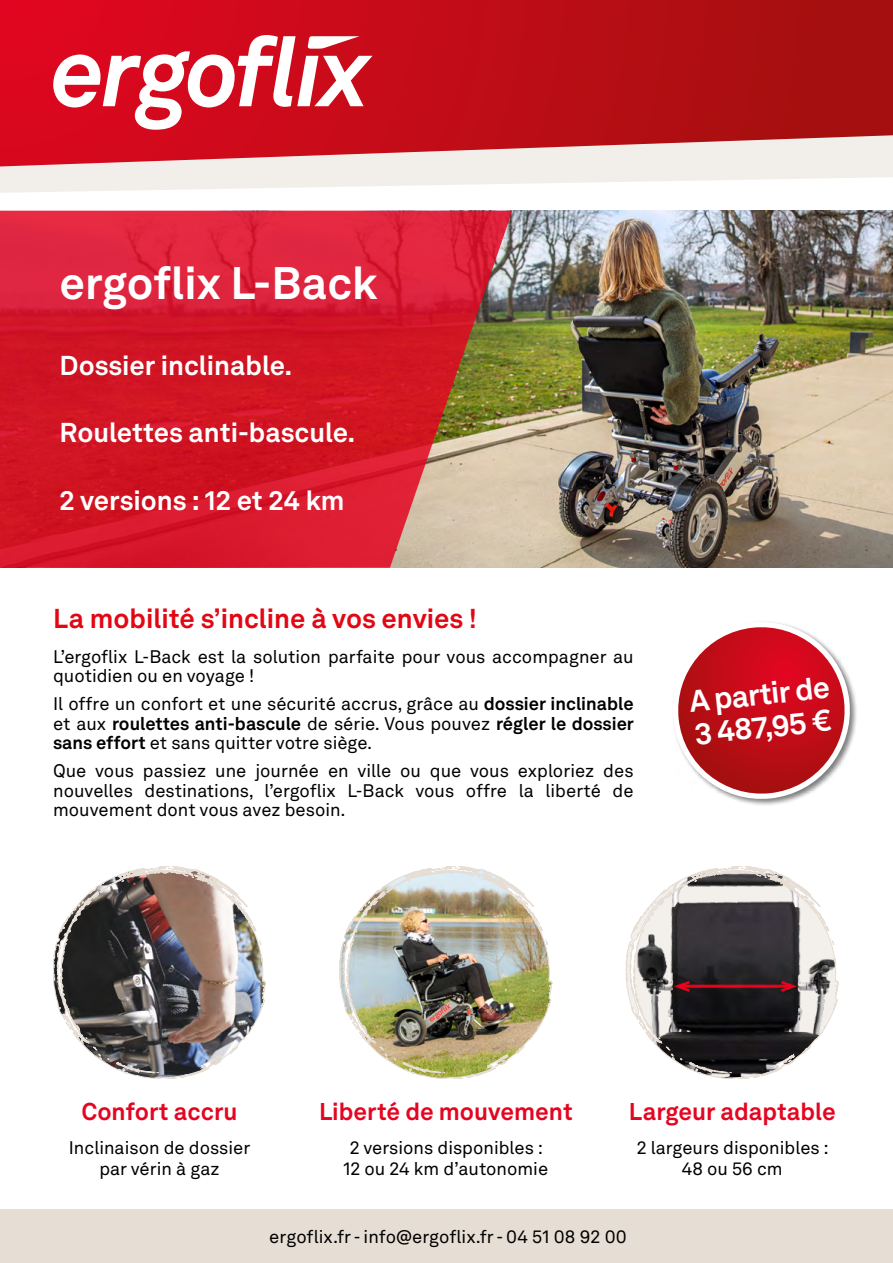
<style>
.page{position:relative;width:893px;height:1263px;background:#fff}
.page>*{position:absolute;margin:0;border:0;box-sizing:border-box;transform-origin:0 0}
.t1{font:700 45px "Akkurat LL";color:#fff}
.t2{font:700 30px/33px "Akkurat LL";color:#fff}
.t3{font:700 27px "Akkurat LL";color:#fff}
.t4{font:700 27px "Akkurat LL";color:#e30613}
.t5{font:700 24px "Akkurat LL";color:#e40521}
.t6{font:18px/19.5px "Akkurat LL";color:#000;text-align:center}
.s1{font-weight:700}
</style>
<div class="page">
<img style="left:53px;top:866px;width:213px;height:213px">
<img style="left:340px;top:866px;width:212px;height:213px">
<svg style="left:626px;top:866px;width:213px;height:213px"></svg>
<img style="left:512px;top:211px;width:381px;height:357px">
<svg style="left:0;top:166px;width:893px;height:27px;fill:#f2eeea"></svg>
<svg style="left:0;top:0;width:893px;height:166px;background:#c3262e"></svg>
<svg style="left:53px;top:35px;width:320px;height:95px"></svg>
<div style="left:0;top:1210px;width:893px;height:53px;background:#e6ddd4"></div>
<div style="left:671px;top:620px;width:187px;height:187px;background:#000;opacity:.5"></div>
<svg style="left:671px;top:620px;width:181px;height:182px"></svg>
<svg style="left:0;top:211px;width:512px;height:357px;background:#d22b37"></svg>
<h1 class="t1" style="left:60px;top:248px;width:320px">ergoflix L-Back</h1>
<h3 class="t3" style="left:60px;top:344px;width:234px">Dossier inclinable.</h3>
<h3 class="t3" style="left:60px;top:412px;width:297px">Roulettes anti-bascule.</h3>
<h3 class="t3" style="left:60px;top:479px;width:287px">2 versions : 12 et 24 km</h3>
<h3 class="t4" style="left:53px;top:598px;width:425px">La mobilité s’incline à vos envies !</h3>
<p class="t6" style="left:53px;top:646px;width:582px;text-align:left">L’ergoflix L-Back est la solution parfaite pour vous accompagner au quotidien ou en voyage !</p>
<p class="t6" style="left:53px;top:693px;width:582px;text-align:justify">Il offre un confort et une sécurité accrus, grâce au <span class="s1">dossier inclinable </span>et aux <span class="s1">roulettes anti-bascule</span> de série. Vous pouvez <span class="s1">régler le dossier sans effort</span> et sans quitter votre siège.</p>
<p class="t6" style="left:53px;top:760px;width:582px;text-align:justify">Que vous passiez une journée en ville ou que vous exploriez des nouvelles destinations, l’ergoflix L-Back vous offre la liberté de mouvement dont vous avez besoin.</p>
<h2 class="t2" style="left:688px;top:683px;width:142px;rotate:-6deg">A partir de<br>3 487,95 €</h2>
<h3 class="t5" style="left:81px;top:1093px;width:158px">Confort accru</h3>
<p class="t6" style="left:69px;top:1136px;width:183px;line-height:21px">Inclinaison de dossier par vérin à gaz</p>
<h3 class="t5" style="left:319px;top:1093px;width:255px">Liberté de mouvement</h3>
<p class="t6" style="left:343px;top:1136px;width:206px;line-height:21px">2 versions disponibles :<br>12 ou 24 km d’autonomie</p>
<h3 class="t5" style="left:629px;top:1093px;width:208px">Largeur adaptable</h3>
<p class="t6" style="left:637px;top:1136px;width:193px;line-height:21px">2 largeurs disponibles :<br>48 ou 56 cm</p>
<p class="t6" style="left:269px;top:1226px;width:359px">ergoflix.fr - info@ergoflix.fr - 04 51 08 92 00</p>
</div>
